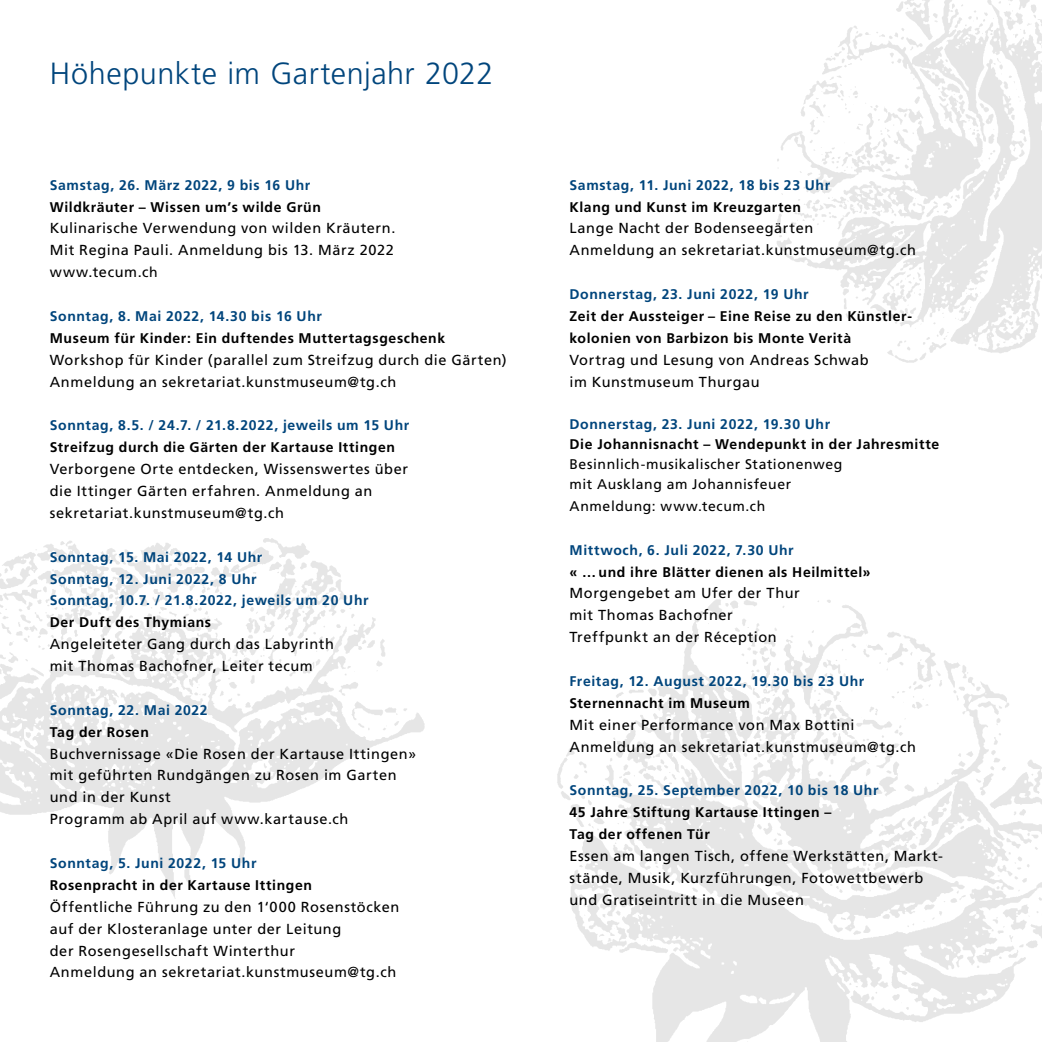
<style>
.page{position:relative;width:1042px;height:1042px;background:#fff}
.page>*{position:absolute;margin:0;border:0;box-sizing:border-box;transform-origin:0 0}
.t1{font:300 30.62px "Frutiger LT Pro";letter-spacing:.015em;color:#00457c}
.t2{font:14.53px/21.9px "Frutiger LT Pro";letter-spacing:.04em;color:#000}
.t3{font:700 14px/21.9px "Frutiger LT Pro";letter-spacing:.045em;color:#00457c}
.t4{font:700 14px/21.9px "Frutiger LT Pro";letter-spacing:.045em;color:#000}
.t5{font:14px/20.1px "Frutiger";letter-spacing:.04em;color:#000}
.t6{font:700 14px "Frutiger";letter-spacing:.045em;color:#000}
.t7{font:700 14px "Frutiger";letter-spacing:.045em;color:#00457c}
.s1{font-size:14px}
</style>
<div class="page">
<img style="left:0;top:538px;width:425px;height:361px">
<img style="left:777px;top:0;width:265px;height:363px">
<img style="left:557px;top:599px;width:485px;height:443px">
<h1 class="t1" style="left:50px;top:55px;width:445px">Höhepunkte im Gartenjahr 2022</h1>
<p class="t3" style="left:50px;top:174px;width:262px">Samstag, 26. März 2022, 9 bis 16 Uhr</p>
<p class="t4" style="left:50px;top:196px;width:273px">Wildkräuter – Wissen um’s wilde Grün</p>
<p class="t2" style="left:50px;top:217px;width:347px;text-align:justify">Kulinarische Verwendung von wilden Kräutern.<br>Mit Regina Pauli. Anmeldung bis 13. März 2022 www.tecum.c<span class="s1">h</span></p>
<p class="t3" style="left:50px;top:305px;width:274px">Sonntag, 8. Mai 2022, 14.30 bis 16 Uhr</p>
<p class="t4" style="left:50px;top:327px;width:397px">Museum für Kinder: Ein duftendes Muttertagsgeschenk</p>
<p class="t2" style="left:50px;top:349px;width:458px">Workshop für Kinder (parallel zum Streifzug durch die Gärten)<br>Anmeldung an sekretariat.kunstmuseum@tg.ch</p>
<p class="t3" style="left:50px;top:414px;width:361px">Sonntag, 8.5. / 24.7. / 21.8.2022, jeweils um 15 Uhr</p>
<p class="t4" style="left:50px;top:436px;width:347px">Streifzug durch die Gärten der Kartause Ittingen</p>
<p class="t2" style="left:50px;top:458px;width:360px">Verborgene Orte entdecken, Wissenswertes über die Ittinger Gärten erfahren. Anmeldung an sekretariat.kunstmuseum@tg.ch</p>
<p class="t3" style="left:50px;top:546px;width:320px">Sonntag, 15. Mai 2022, 14 Uhr<br>Sonntag, 12. Juni 2022, 8 Uhr<br>Sonntag, 10.7. / 21.8.2022, jeweils um 20 Uhr</p>
<p class="t4" style="left:50px;top:611px;width:163px">Der Duft des Thymians</p>
<p class="t2" style="left:50px;top:633px;width:286px">Angeleiteter Gang durch das Labyrinth mit Thomas Bachofner, Leiter tecum</p>
<p class="t3" style="left:50px;top:699px;width:159px">Sonntag, 22. Mai 2022</p>
<p class="t4" style="left:50px;top:721px;width:101px">Tag der Rosen</p>
<p class="t2" style="left:50px;top:742px;width:368px">Buchvernissage «Die Rosen der Kartause Ittingen» mit geführten Rundgängen zu Rosen im Garten und in der Kunst<br>Programm ab April auf www.kartause.ch</p>
<p class="t3" style="left:50px;top:852px;width:208px">Sonntag, 5. Juni 2022, 15 Uhr</p>
<p class="t4" style="left:50px;top:874px;width:264px">Rosenpracht in der Kartause Ittingen</p>
<p class="t2" style="left:50px;top:896px;width:351px">Öffentliche Führung zu den 1‘000 Rosenstöcken auf der Klosteranlage unter der Leitung<br>der Rosengesellschaft Winterthur<br>Anmeldung an sekretariat.kunstmuseum@tg.ch</p>
<p class="t3" style="left:569px;top:174px;width:262px">Samstag, 11. Juni 2022, 18 bis 23 Uhr</p>
<p class="t4" style="left:569px;top:196px;width:233px">Klang und Kunst im Kreuzgarten</p>
<p class="t2" style="left:569px;top:217px;width:348px">Lange Nacht der Bodenseegärten<br>Anmeldung an sekretariat.kunstmuseum@tg.ch</p>
<p class="t3" style="left:569px;top:283px;width:241px">Donnerstag, 23. Juni 2022, 19 Uhr</p>
<p class="t4" style="left:569px;top:305px;width:344px">Zeit der Aussteiger – Eine Reise zu den Künstler&shy;kolonien von Barbizon bis Monte Verità</p>
<p class="t2" style="left:569px;top:349px;width:301px">Vortrag und Lesung von Andreas Schwab im Kunstmuseum Thurgau</p>
<p class="t7" style="left:569px;top:415px;width:262px">Donnerstag, 23. Juni 2022, 19.30 Uhr</p>
<p class="t6" style="left:569px;top:436px;width:371px">Die Johannisnacht – Wendepunkt in der Jahresmitte</p>
<p class="t5" style="left:569px;top:454px;width:274px">Besinnlich-musikalischer Stationenweg mit Ausklang am Johannisfeuer</p>
<p class="t5" style="left:569px;top:496px;width:197px">Anmeldung: www.tecum.ch</p>
<p class="t3" style="left:569px;top:539px;width:226px">Mittwoch, 6. Juli 2022, 7.30 Uhr</p>
<p class="t4" style="left:569px;top:561px;width:303px">« … und ihre Blätter dienen als Heilmittel»</p>
<p class="t2" style="left:569px;top:582px;width:232px">Morgengebet am Ufer der Thur mit Thomas Bachofner<br>Treffpunkt an der Réception</p>
<p class="t3" style="left:569px;top:670px;width:296px">Freitag, 12. August 2022, 19.30 bis 23 Uhr</p>
<p class="t4" style="left:569px;top:692px;width:182px">Sternennacht im Museum</p>
<p class="t2" style="left:569px;top:714px;width:348px">Mit einer Performance von Max Bottini<br>Anmeldung an sekretariat.kunstmuseum@tg.ch</p>
<p class="t3" style="left:569px;top:779px;width:310px">Sonntag, 25. September 2022, 10 bis 18 Uhr</p>
<p class="t4" style="left:569px;top:801px;width:263px">45 Jahre Stiftung Kartause Ittingen –<br>Tag der offenen Tür</p>
<p class="t2" style="left:569px;top:845px;width:375px">Essen am langen Tisch, offene Werkstätten, Markt&shy;stände, Musik, Kurzführungen, Fotowettbewerb und Gratiseintritt in die Museen</p>
</div>
